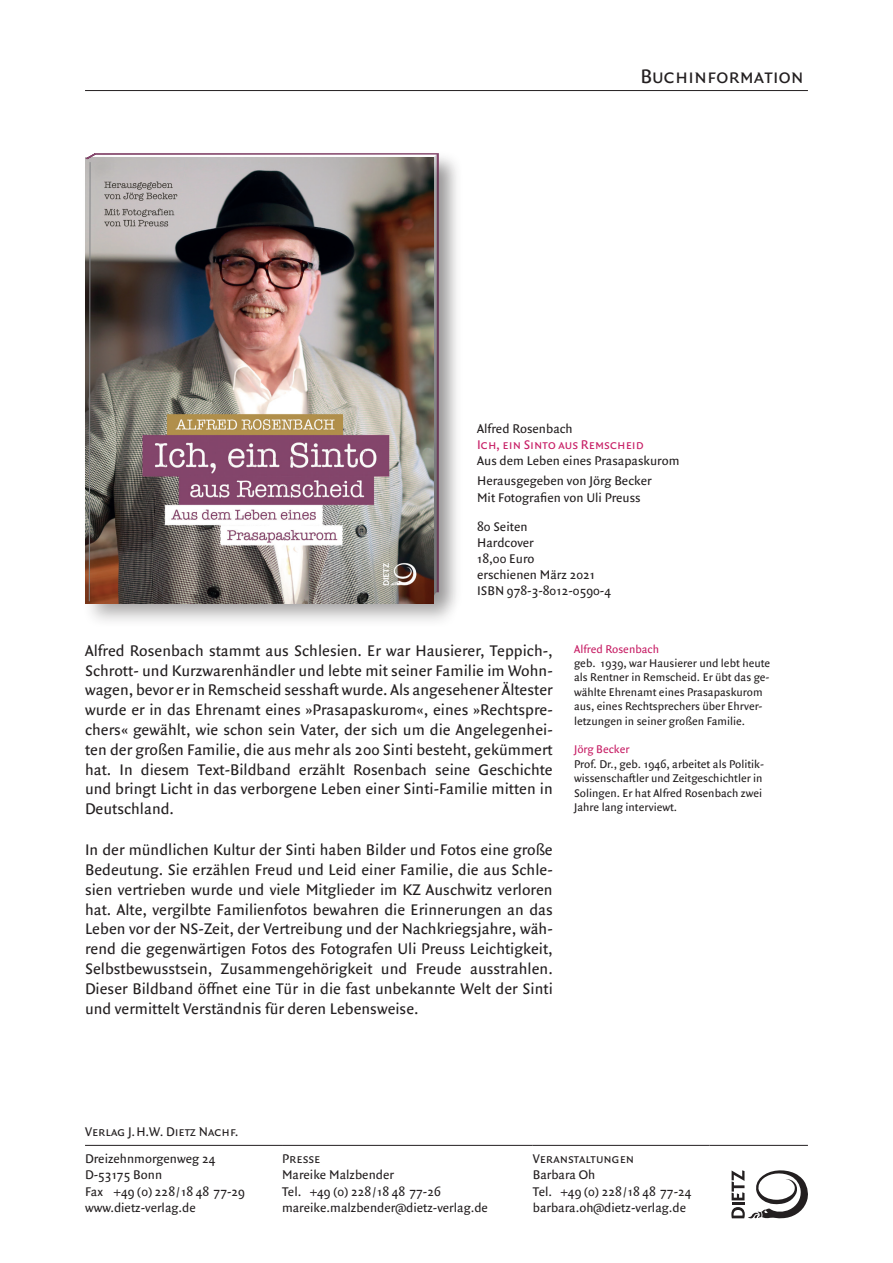
<style>
.page{position:relative;width:893px;height:1263px;background:#fff}
.page>*{position:absolute;margin:0;border:0;box-sizing:border-box;transform-origin:0 0}
.t1{font:21px "Quadraat Sans Small Caps";color:#231f20}
.t2{font:16.5px/19.8px "Quadraat Sans";color:#231f20;text-align:justify}
.t3{font:13.5px/16.2px "Quadraat Sans";color:#231f20}
.t4{font:13.5px "Quadraat Sans Small Caps";color:#231f20}
.t5{font:13.5px "Quadraat Sans Small Caps";color:#c71e65}
.t6{font:12px/14.4px "Quadraat Sans";color:#231f20}
.t7{font:12px "Quadraat Sans";color:#c71e65}
</style>
<div class="page">
<hr style="left:85px;top:1145px;width:197px;height:1px;background:#231f20">
<hr style="left:282px;top:1145px;width:251px;height:1px;background:#231f20">
<hr style="left:533px;top:1145px;width:177px;height:1px;background:#231f20">
<hr style="left:710px;top:1145px;width:98px;height:1px;background:#231f20">
<svg style="left:731px;top:1170px;width:77px;height:48px"></svg>
<hr style="left:85px;top:90px;width:723px;height:1px;background:#231f20">
<div style="left:82px;top:154px;width:376px;height:475px;background:#231f20;opacity:.28"></div>
<div style="left:79px;top:155px;width:21px;height:454px;background:#fff"></div>
<img style="left:83px;top:153px;width:354px;height:451px">
<p class="t1" style="left:640px;top:64px;width:165px">Buchinformation</p>
<p class="t3" style="left:477px;top:420px;width:97px">Alfred Rosenbach</p>
<p class="t5" style="left:477px;top:437px;width:168px">Ich, ein Sinto aus Remscheid</p>
<p class="t3" style="left:477px;top:451px;width:204px;line-height:20.4px">Aus dem Leben eines Prasapaskurom<br>Herausgegeben von Jörg Becker</p>
<p class="t3" style="left:477px;top:483px;width:165px;line-height:29px">Mit Fotografien von Uli Preuss<br>80 Seiten</p>
<p class="t3" style="left:477px;top:535px;width:135px">Hardcover<br>18,00 Euro<br>erschienen März 2021<br>ISBN 978-3-8012-0590-4</p>
<p class="t2" style="left:85px;top:641px;width:469px">Alfred Rosenbach stammt aus Schlesien. Er war Hausierer, Teppich-, Schrott- und Kurzwarenhändler und lebte mit seiner Familie im Wohn&shy;wagen, bevor er in Remscheid sesshaft wurde. Als angesehener Ältester wurde er in das Ehrenamt eines »Prasapaskurom«, eines »Rechtspre&shy;chers« gewählt, wie schon sein Vater, der sich um die Angelegenhei&shy;ten der großen Familie, die aus mehr als 200 Sinti besteht, gekümmert hat. In diesem Text-Bildband erzählt Rosenbach seine Geschichte und bringt Licht in das verborgene Leben einer Sinti-Familie mitten in Deutschland.</p>
<p class="t2" style="left:85px;top:840px;width:469px">In der mündlichen Kultur der Sinti haben Bilder und Fotos eine große Bedeutung. Sie erzählen Freud und Leid einer Familie, die aus Schle&shy;sien vertrieben wurde und viele Mitglieder im KZ Auschwitz verloren hat. Alte, vergilbte Familienfotos bewahren die Erinnerungen an das Leben vor der NS-Zeit, der Vertreibung und der Nachkriegsjahre, wäh&shy;rend die gegenwärtigen Fotos des Fotografen Uli Preuss Leichtigkeit, Selbstbewusstsein, Zusammengehörigkeit und Freude ausstrahlen.<br>Dieser Bildband öffnet eine Tür in die fast unbekannte Welt der Sinti und vermittelt Verständnis für deren Lebensweise.</p>
<p class="t7" style="left:574px;top:642px;width:87px">Alfred Rosenbach</p>
<p class="t6" style="left:574px;top:656px;width:198px">geb. 1939, war Hausierer und lebt heute als Rentner in Remscheid. Er übt das ge&shy;wählte Ehrenamt eines Prasapaskurom aus, eines Rechtsprechers über Ehrver&shy;letzungen in seiner großen Familie.</p>
<p class="t7" style="left:574px;top:743px;width:57px">Jörg Becker</p>
<p class="t6" style="left:574px;top:757px;width:192px">Prof. Dr., geb. 1946, arbeitet als Politik&shy;wissenschaftler und Zeitgeschichtler in Solingen. Er hat Alfred Rosenbach zwei Jahre lang interviewt.</p>
<p class="t4" style="left:85px;top:1124px;width:155px">Verlag J.H.W. Dietz Nachf.</p>
<p class="t3" style="left:85px;top:1151px;width:161px">Dreizehnmorgenweg 24<br>D-53175 Bonn<br>Fax +49 (0) 228/18 48 77-29 www.dietz-verlag.de</p>
<p class="t4" style="left:282px;top:1151px;width:40px">Presse</p>
<p class="t3" style="left:282px;top:1167px;width:207px">Mareike Malzbender<br>Tel. +49 (0) 228/18 48 77-26 mareike.malzbender@dietz-verlag.de</p>
<p class="t4" style="left:533px;top:1151px;width:103px">Veranstaltungen</p>
<p class="t3" style="left:533px;top:1167px;width:160px">Barbara Oh<br>Tel. +49 (0) 228/18 48 77-24 barbara.oh@dietz-verlag.de</p>
</div>
